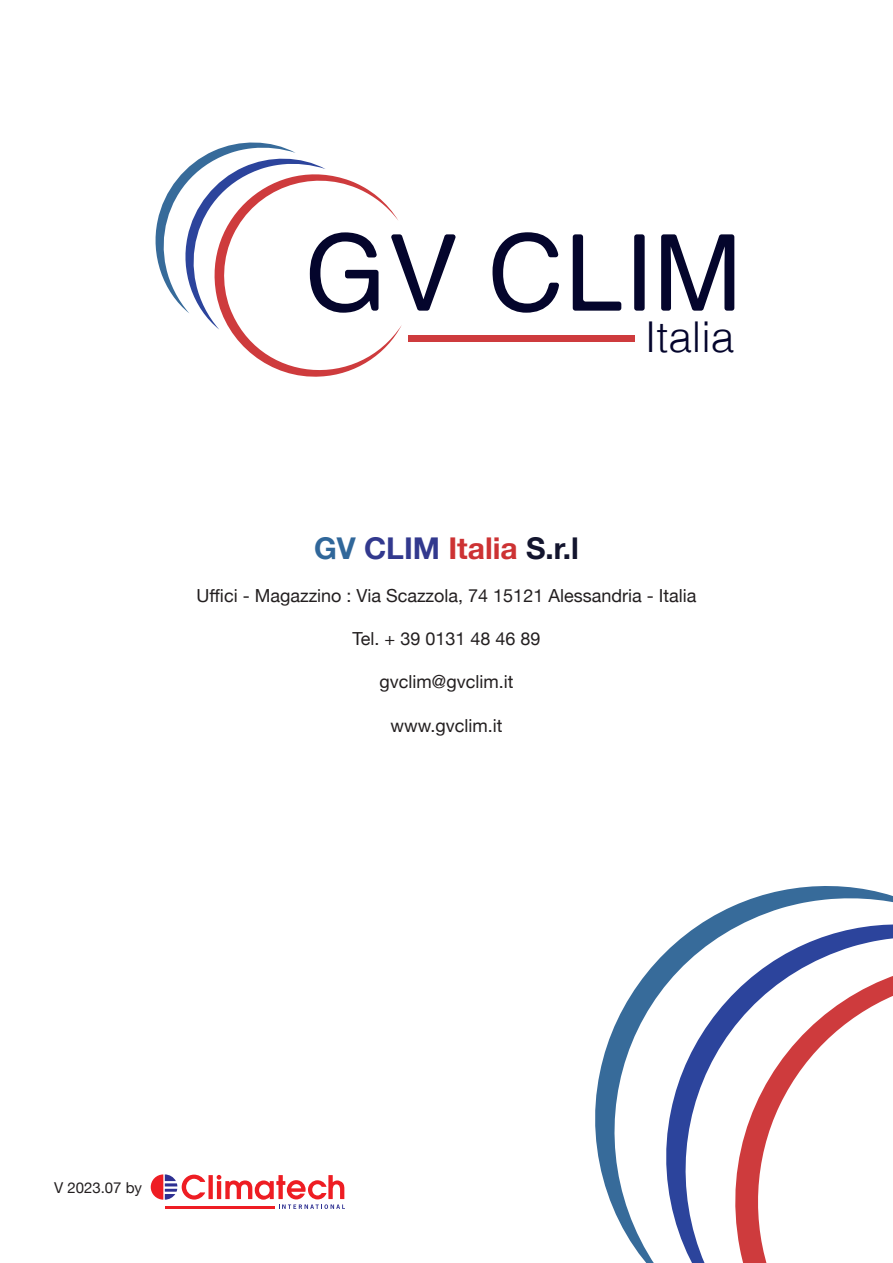
<style>
.page{position:relative;width:893px;height:1263px;background:#fff}
.page>*{position:absolute;margin:0;border:0;box-sizing:border-box;transform-origin:0 0}
.t1{font:300 42.6px "Helvetica";color:#04052c}
.Texte{font:700 30px "Helvetica Neue";color:#cd3233}
.Texte-2{font:18px "Helvetica Neue";color:#231f20}
.Texte-3{font:15px "Helvetica Neue";color:#231f20}
.s1{color:#30679a}
.s2{color:#32398e}
.s3{color:#13152e}
</style>
<div class="page">
<svg style="left:595px;top:886px;width:298px;height:377px"></svg>
<svg style="left:704px;top:912px;width:189px;height:351px"></svg>
<svg style="left:230px;top:197px;width:172px;height:180px"></svg>
<svg style="left:155px;top:142px;width:223px;height:188px"></svg>
<svg style="left:391px;top:234px;width:65px;height:77px"></svg>
<svg style="left:492px;top:232px;width:67px;height:81px"></svg>
<svg style="left:573px;top:234px;width:48px;height:77px"></svg>
<div style="left:634px;top:234px;width:11px;height:77px;background:#04052c;border-radius:3px"></div>
<svg style="left:661px;top:234px;width:73px;height:77px"></svg>
<div style="left:408px;top:335px;width:227px;height:7px;background:#ce3b3d"></div>
<div style="left:208px;top:1175px;width:5px;height:24px;background:#ee1d23"></div>
<svg style="left:217px;top:1175px;width:128px;height:34px"></svg>
<hr style="left:165px;top:1207px;width:109px;height:2px;background:#ee1d23">
<svg style="left:151px;top:1174px;width:54px;height:26px"></svg>
<p class="t1" style="left:645px;top:300px;width:91px">Italia</p>
<p class="Texte" style="left:314px;top:524px;width:266px"><span class="s1">GV</span> <span class="s2">CLIM</span> Italia <span class="s3">S.r.l</span></p>
<p class="Texte-2" style="left:197px;top:582px;width:501px">Uffici - Magazzino : Via Scazzola, 74 15121 Alessandria - Italia</p>
<p class="Texte-2" style="left:352px;top:626px;width:189px">Tel. + 39 0131 48 46 89</p>
<p class="Texte-2" style="left:380px;top:669px;width:135px">gvclim@gvclim.it</p>
<p class="Texte-2" style="left:390px;top:712px;width:113px">www.gvclim.it</p>
<p class="Texte-3" style="left:54px;top:1177px;width:90px">V 2023.07 by</p>
</div>
